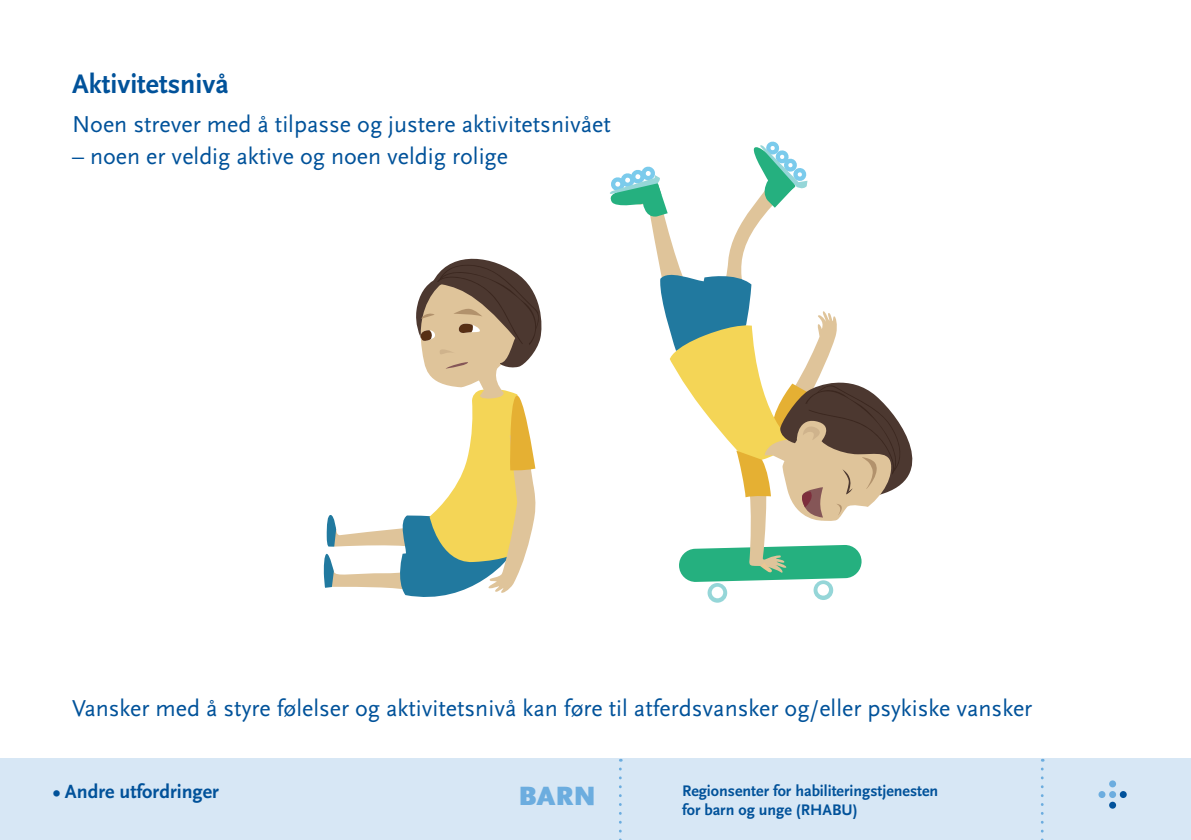
<style>
.page{position:relative;width:1191px;height:840px;background:#fff}
.page>*{position:absolute;margin:0;border:0;box-sizing:border-box;transform-origin:0 0}
.mt{font:700 28px "Scala Sans OT";color:#01529a}
.t1{font:900 27.6px "Scala Sans OT";color:#6caddf}
.uten_punkt{font:24px "Scala Sans OT";color:#01529a}
.Hovedtittel{font:700 20px "Scala Sans OT";color:#01529a}
.mt-2{font:700 16px "Scala Sans OT";color:#01529a}
</style>
<div class="page">
<div style="left:0;top:757px;width:1191px;height:82px;background:#d7e7f5"></div>
<div style="left:1109px;top:780px;width:7px;height:7px;background:#6caddf;border-radius:50%"></div>
<svg style="left:1109px;top:790px;width:7px;height:7px"></svg>
<svg style="left:1098px;top:790px;width:7px;height:7px"></svg>
<svg style="left:1119px;top:790px;width:7px;height:7px"></svg>
<div style="left:1109px;top:801px;width:7px;height:7px;background:#01529b;border-radius:50%"></div>
<svg style="left:619px;top:768px;width:2px;height:72px"></svg>
<svg style="left:1040px;top:768px;width:3px;height:72px"></svg>
<svg style="left:707px;top:582px;width:20px;height:20px"></svg>
<svg style="left:813px;top:580px;width:20px;height:19px"></svg>
<div style="left:711px;top:586px;width:12px;height:12px;background:#fff;border-radius:50%"></div>
<div style="left:817px;top:583px;width:12px;height:12px;background:#fff;border-radius:50%"></div>
<svg style="left:610px;top:141px;width:303px;height:441px"></svg>
<svg style="left:323px;top:258px;width:219px;height:339px"></svg>
<p class="mt" style="left:72px;top:68px;width:158px">Aktivitetsnivå</p>
<p class="uten_punkt" style="left:72px;top:111px;width:540px">Noen strever med å tilpasse og justere aktivitetsnivået</p>
<p class="uten_punkt" style="left:72px;top:143px;width:437px">– noen er veldig aktive og noen veldig rolige</p>
<p class="uten_punkt" style="left:72px;top:694px;width:962px">Vansker med å styre følelser og aktivitetsnivå kan føre til atferdsvansker og/eller psykiske vansker</p>
<p class="Hovedtittel" style="left:53px;top:780px;width:167px">• Andre utfordringer</p>
<p class="mt-2" style="left:682px;top:781px;width:258px">Regionsenter for habiliteringstjenesten</p>
<p class="mt-2" style="left:682px;top:800px;width:177px">for barn og unge (RHABU)</p>
<p class="t1" style="left:518px;top:780px;width:79px">BARN</p>
</div>
